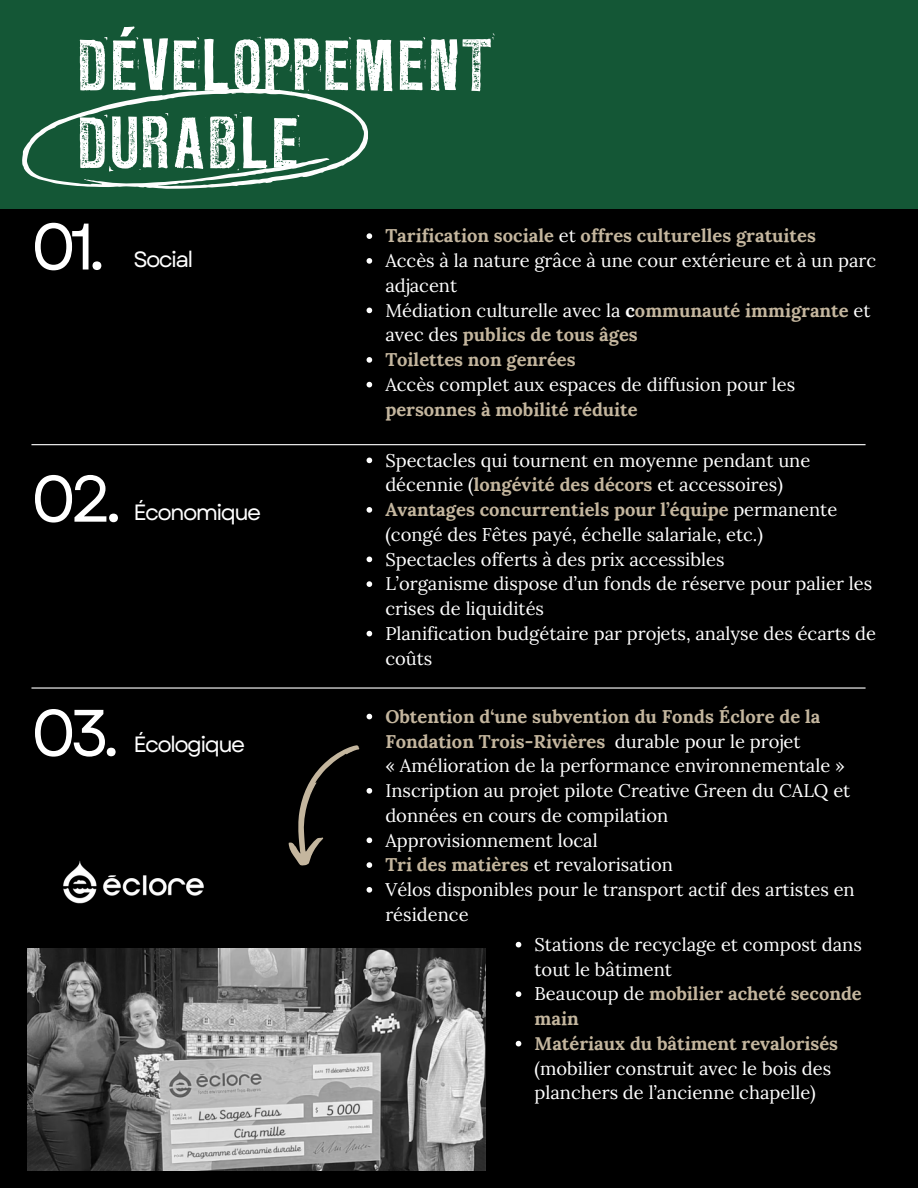
<style>
.page{position:relative;width:918px;height:1188px;background:#000}
.page>*{position:absolute;margin:0;border:0;box-sizing:border-box;transform-origin:0 0}
.t1{font:65.55px "Garet";color:#fff}
.t2{font:64.95px/77.7px "LL Rubber Grotesque OTF";letter-spacing:.005em;color:#fff}
.t3{font:22.05px "Garet";letter-spacing:-.075em;color:#fff}
.t4{font:18.3px/24.8px "Lora";color:#fff}
.t5{font:700 18.3px/24.8px "Lora";color:#c4b69e}
.s1{font-weight:400;color:#fff}
.s2{color:#fff}
.s3{font-weight:700;color:#c4b69e}
</style>
<div class="page">
<hr style="left:31px;top:444px;width:835px;height:1px;background:#fff">
<hr style="left:31px;top:687px;width:835px;height:2px;background:#fff">
<div style="left:0;top:0;width:918px;height:209px;background:#145736"></div>
<svg style="left:22px;top:88px;width:346px;height:101px"></svg>
<img style="left:63px;top:860px;width:141px;height:44px">
<img style="left:27px;top:948px;width:458px;height:223px">
<svg style="left:367px;top:233px;width:5px;height:6px"></svg>
<svg style="left:367px;top:258px;width:5px;height:6px"></svg>
<svg style="left:367px;top:308px;width:5px;height:5px"></svg>
<svg style="left:367px;top:357px;width:5px;height:6px"></svg>
<svg style="left:367px;top:382px;width:5px;height:5px"></svg>
<svg style="left:367px;top:714px;width:5px;height:5px"></svg>
<svg style="left:367px;top:788px;width:5px;height:6px"></svg>
<svg style="left:367px;top:838px;width:5px;height:5px"></svg>
<svg style="left:367px;top:862px;width:5px;height:6px"></svg>
<svg style="left:367px;top:887px;width:5px;height:6px"></svg>
<svg style="left:367px;top:458px;width:5px;height:5px"></svg>
<svg style="left:367px;top:507px;width:5px;height:6px"></svg>
<svg style="left:367px;top:557px;width:5px;height:5px"></svg>
<svg style="left:367px;top:581px;width:5px;height:6px"></svg>
<svg style="left:367px;top:631px;width:5px;height:5px"></svg>
<svg style="left:516px;top:942px;width:5px;height:5px"></svg>
<svg style="left:516px;top:991px;width:5px;height:6px"></svg>
<svg style="left:516px;top:1041px;width:5px;height:5px"></svg>
<svg style="left:288px;top:745px;width:72px;height:121px"></svg>
<p class="t2" style="left:77px;top:31px;width:417px">DÉVELOPPEMENT<br>DURABLE</p>
<p class="t1" style="left:31px;top:199px;width:76px">01.</p>
<p class="t3" style="left:133px;top:243px;width:62px">Social</p>
<p class="t1" style="left:31px;top:452px;width:93px">02.</p>
<p class="t3" style="left:133px;top:497px;width:129px">Économique</p>
<p class="t1" style="left:31px;top:686px;width:90px">03.</p>
<p class="t3" style="left:133px;top:728px;width:113px">Écologique</p>
<p class="t5" style="left:385px;top:223px;width:432px">Tarification sociale <span class="s1">et</span> offres culturelles gratuites</p>
<p class="t4" style="left:385px;top:248px;width:492px">Accès à la nature grâce à une cour extérieure et à un parc adjacent</p>
<p class="t5" style="left:385px;top:298px;width:487px"><span class="s1">Médiation culturelle avec la</span> <span class="s2">c</span>ommunauté immigrante <span class="s1">et avec des</span> publics de tous âges</p>
<p class="t5" style="left:385px;top:347px;width:192px">Toilettes non genrées</p>
<p class="t4" style="left:385px;top:372px;width:411px">Accès complet aux espaces de diffusion pour les <span class="s3">personnes à mobilité réduite</span></p>
<p class="t4" style="left:385px;top:447px;width:427px">Spectacles qui tournent en moyenne pendant une décennie (<span class="s3">longévité des décors</span> et accessoires)</p>
<p class="t4" style="left:385px;top:497px;width:453px"><span class="s3">Avantages concurrentiels pour l’équipe</span> permanente (congé des Fêtes payé, échelle salariale, etc.)</p>
<p class="t4" style="left:385px;top:546px;width:341px">Spectacles offerts à des prix accessibles</p>
<p class="t4" style="left:385px;top:571px;width:488px">L’organisme dispose d’un fonds de réserve pour palier les crises de liquidités</p>
<p class="t4" style="left:385px;top:621px;width:492px">Planification budgétaire par projets, analyse des écarts de coûts</p>
<p class="t5" style="left:385px;top:704px;width:461px">Obtention d‘une subvention du Fonds Éclore de la<br>Fondation Trois-Rivières <span class="s1">durable pour le projet<br>« Amélioration de la performance environnementale »</span></p>
<p class="t4" style="left:385px;top:778px;width:467px">Inscription au projet pilote Creative Green du CALQ et données en cours de compilation</p>
<p class="t4" style="left:385px;top:827px;width:214px">Approvisionnement local</p>
<p class="t4" style="left:385px;top:852px;width:289px"><span class="s3">Tri des matières</span> et revalorisation</p>
<p class="t4" style="left:385px;top:877px;width:471px">Vélos disponibles pour le transport actif des artistes en résidence</p>
<p class="t4" style="left:535px;top:932px;width:329px">Stations de recyclage et compost dans tout le bâtiment</p>
<p class="t5" style="left:535px;top:981px;width:329px"><span class="s1">Beaucoup de</span> mobilier acheté seconde main</p>
<p class="t4" style="left:535px;top:1031px;width:305px"><span class="s3">Matériaux du bâtiment revalorisés </span>(mobilier construit avec le bois des planchers de l’ancienne chapelle)</p>
</div>
